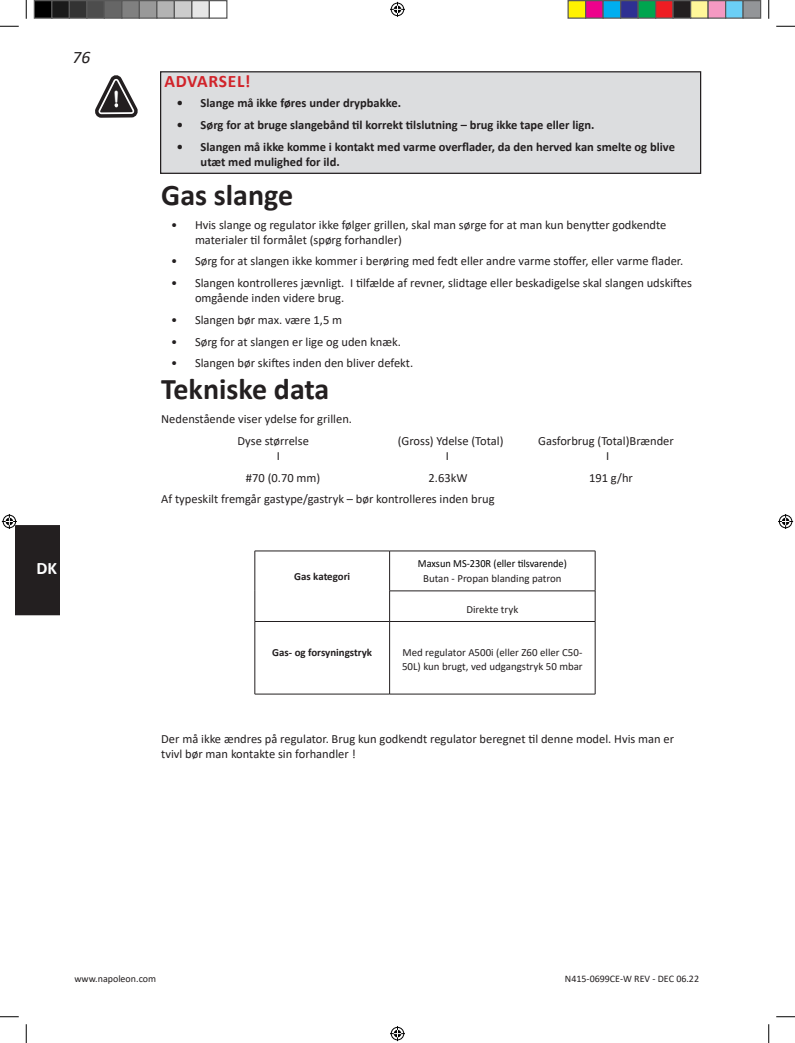
<style>
.page{position:relative;width:795px;height:1043px;background:#fff}
.page>*{position:absolute;margin:0;border:0;box-sizing:border-box;transform-origin:0 0}
.Chapter_head{font:700 30px "Calibri";color:#231f20}
.Warning_-Caution{font:700 17.5px "Calibri";letter-spacing:.04em;color:#d1232a}
.t1{font:italic 17.5px "Calibri";color:#231f20}
.t2{font:700 17.5px "Calibri";color:#fff}
.Body_text_INDENT{font:12.5px/15px "Calibri";color:#231f20}
.t3{font:700 12.5px/15px "Calibri";color:#231f20}
.Tbl_cell{font:10.88px/14.2px "Calibri";color:#231f20}
.Tbl_head{font:10.88px "Calibri";color:#000;scale:.95 1}
.Tbl_head-2{font:10.88px "Calibri";color:#231f20}
.Tbl_cell-2{font:700 10.88px "Calibri";color:#231f20}
.Tbl_head-3{font:700 10.88px "Calibri";color:#231f20}
.t4{font:10px "Calibri";color:#231f20}
</style>
<div class="page">
<div style="left:16px;top:526px;width:43px;height:88px;background:#231f20"></div>
<div style="left:15px;top:525px;width:45px;height:90px;border:1px solid #231f20"></div>
<div style="left:161px;top:72px;width:540px;height:101px;background:#dcdddf"></div>
<div style="left:160px;top:71px;width:541px;height:103px;border:1px solid #231f20"></div>
<hr style="left:255px;top:550px;width:135px;height:1px;background:#231f20">
<hr style="left:255px;top:551px;width:1px;height:40px;background:#231f20">
<hr style="left:390px;top:550px;width:205px;height:1px;background:#231f20">
<hr style="left:389px;top:551px;width:1px;height:39px;background:#231f20">
<hr style="left:595px;top:551px;width:1px;height:39px;background:#231f20">
<hr style="left:255px;top:591px;width:1px;height:30px;background:#231f20">
<hr style="left:389px;top:590px;width:206px;height:1px;background:#231f20">
<hr style="left:389px;top:591px;width:1px;height:30px;background:#231f20">
<hr style="left:595px;top:591px;width:1px;height:30px;background:#231f20">
<hr style="left:255px;top:621px;width:135px;height:1px;background:#231f20">
<hr style="left:255px;top:621px;width:1px;height:73px;background:#231f20">
<hr style="left:390px;top:621px;width:205px;height:1px;background:#231f20">
<hr style="left:389px;top:621px;width:1px;height:73px;background:#231f20">
<hr style="left:595px;top:621px;width:1px;height:73px;background:#231f20">
<hr style="left:255px;top:694px;width:135px;height:1px;background:#231f20">
<hr style="left:390px;top:694px;width:205px;height:1px;background:#231f20">
<svg style="left:0;top:25px;width:19px;height:2px"></svg>
<svg style="left:776px;top:25px;width:19px;height:2px"></svg>
<svg style="left:0;top:1016px;width:19px;height:1px"></svg>
<svg style="left:776px;top:1016px;width:19px;height:1px"></svg>
<svg style="left:25px;top:0;width:2px;height:19px"></svg>
<svg style="left:25px;top:1024px;width:2px;height:18px"></svg>
<svg style="left:768px;top:0;width:2px;height:19px"></svg>
<svg style="left:768px;top:1024px;width:2px;height:18px"></svg>
<svg style="left:390px;top:2px;width:15px;height:15px"></svg>
<svg style="left:390px;top:1026px;width:15px;height:15px"></svg>
<svg style="left:2px;top:514px;width:15px;height:15px"></svg>
<svg style="left:778px;top:514px;width:15px;height:15px"></svg>
<div style="left:34px;top:1px;width:18px;height:17px;background:#000"></div>
<div style="left:34px;top:0;width:18px;height:19px;border:1px solid #595959"></div>
<div style="left:52px;top:1px;width:17px;height:17px;background:#1a1a1a"></div>
<div style="left:51px;top:0;width:19px;height:19px;border:1px solid #595959"></div>
<div style="left:69px;top:1px;width:18px;height:17px;background:#333"></div>
<div style="left:69px;top:0;width:19px;height:19px;border:1px solid #595959"></div>
<div style="left:87px;top:1px;width:17px;height:17px;background:#4d4d4d"></div>
<div style="left:86px;top:0;width:19px;height:19px;border:1px solid #595959"></div>
<div style="left:104px;top:1px;width:18px;height:17px;background:#666"></div>
<div style="left:104px;top:0;width:18px;height:19px;border:1px solid #595959"></div>
<div style="left:122px;top:1px;width:17px;height:17px;background:#808080"></div>
<div style="left:121px;top:0;width:19px;height:19px;border:1px solid #595959"></div>
<div style="left:139px;top:1px;width:18px;height:17px;background:#999"></div>
<div style="left:139px;top:0;width:19px;height:19px;border:1px solid #595959"></div>
<div style="left:157px;top:1px;width:17px;height:17px;background:#b3b3b3"></div>
<div style="left:156px;top:0;width:19px;height:19px;border:1px solid #595959"></div>
<div style="left:174px;top:1px;width:18px;height:17px;background:#ccc"></div>
<div style="left:174px;top:0;width:18px;height:19px;border:1px solid #595959"></div>
<div style="left:192px;top:1px;width:17px;height:17px;background:#e6e6e6"></div>
<div style="left:191px;top:0;width:19px;height:19px;border:1px solid #595959"></div>
<div style="left:209px;top:0;width:19px;height:19px;border:1px solid #595959"></div>
<div style="left:568px;top:1px;width:18px;height:17px;background:#fff101"></div>
<div style="left:568px;top:0;width:18px;height:19px;border:1px solid #595959"></div>
<div style="left:586px;top:1px;width:17px;height:17px;background:#ed028c"></div>
<div style="left:585px;top:0;width:19px;height:19px;border:1px solid #595959"></div>
<div style="left:603px;top:1px;width:18px;height:17px;background:#00aeef"></div>
<div style="left:602px;top:0;width:19px;height:19px;border:1px solid #595959"></div>
<div style="left:621px;top:1px;width:17px;height:17px;background:#2e3092"></div>
<div style="left:620px;top:0;width:19px;height:19px;border:1px solid #595959"></div>
<div style="left:638px;top:1px;width:18px;height:17px;background:#00a54f"></div>
<div style="left:638px;top:0;width:18px;height:19px;border:1px solid #595959"></div>
<div style="left:656px;top:1px;width:17px;height:17px;background:#ee1d23"></div>
<div style="left:655px;top:0;width:19px;height:19px;border:1px solid #595959"></div>
<div style="left:673px;top:1px;width:18px;height:17px;background:#231f20"></div>
<div style="left:672px;top:0;width:19px;height:19px;border:1px solid #595959"></div>
<div style="left:691px;top:1px;width:17px;height:17px;background:#fff79a"></div>
<div style="left:690px;top:0;width:19px;height:19px;border:1px solid #595959"></div>
<div style="left:708px;top:1px;width:18px;height:17px;background:#f499c2"></div>
<div style="left:708px;top:0;width:18px;height:19px;border:1px solid #595959"></div>
<div style="left:726px;top:1px;width:17px;height:17px;background:#6bcff6"></div>
<div style="left:725px;top:0;width:19px;height:19px;border:1px solid #595959"></div>
<div style="left:743px;top:1px;width:18px;height:17px;background:#939598"></div>
<div style="left:742px;top:0;width:19px;height:19px;border:1px solid #595959"></div>
<svg style="left:95px;top:75px;width:43px;height:43px"></svg>
<h2 class="t1" style="left:72px;top:45px;width:19px">76</h2>
<h2 class="t2" style="left:36px;top:555px;width:22px">DK</h2>
<p class="Warning_-Caution" style="left:164px;top:69px;width:88px">ADVARSEL!</p>
<p class="t3" style="left:177px;top:96px;width:226px">• Slange må ikke føres under drypbakke.</p>
<p class="t3" style="left:177px;top:117px;width:419px">• Sørg for at bruge slangebånd til korrekt tilslutning – brug ikke tape eller lign.</p>
<p class="t3" style="left:201px;top:139px;width:476px;text-indent:-24px">• Slangen må ikke komme i kontakt med varme overflader, da den herved kan smelte og blive utæt med mulighed for ild.</p>
<p class="Chapter_head" style="left:161px;top:173px;width:133px">Gas slange</p>
<p class="Body_text_INDENT" style="left:195px;top:216px;width:473px;text-indent:-24px">• Hvis slange og regulator ikke følger grillen, skal man sørge for at man kun benytter godkendte materialer til formålet (spørg forhandler)</p>
<p class="Body_text_INDENT" style="left:171px;top:253px;width:513px">• Sørg for at slangen ikke kommer i berøring med fedt eller andre varme stoffer, eller varme flader.</p>
<p class="Body_text_INDENT" style="left:195px;top:275px;width:498px;text-indent:-24px">• Slangen kontrolleres jævnligt. I tilfælde af revner, slidtage eller beskadigelse skal slangen udskiftes omgående inden videre brug.</p>
<p class="Body_text_INDENT" style="left:171px;top:312px;width:172px">• Slangen bør max. være 1,5 m</p>
<p class="Body_text_INDENT" style="left:171px;top:333px;width:231px">• Sørg for at slangen er lige og uden knæk.</p>
<p class="Body_text_INDENT" style="left:171px;top:355px;width:244px">• Slangen bør skiftes inden den bliver defekt.</p>
<p class="Chapter_head" style="left:161px;top:368px;width:170px">Tekniske data</p>
<p class="Body_text_INDENT" style="left:161px;top:411px;width:192px">Nedenstående viser ydelse for grillen.</p>
<p class="Body_text_INDENT" style="left:238px;top:433px;width:73px">Dyse størrelse</p>
<p class="Body_text_INDENT" style="left:398px;top:433px;width:107px">(Gross) Ydelse (Total)</p>
<p class="Body_text_INDENT" style="left:538px;top:433px;width:137px">Gasforbrug (Total)Brænder</p>
<p class="Body_text_INDENT" style="left:277px;top:448px;width:5px">I</p>
<p class="Body_text_INDENT" style="left:446px;top:448px;width:5px">I</p>
<p class="Body_text_INDENT" style="left:606px;top:448px;width:5px">I</p>
<p class="Body_text_INDENT" style="left:246px;top:469px;width:76px">#70 (0.70 mm)</p>
<p class="Body_text_INDENT" style="left:429px;top:469px;width:40px">2.63kW</p>
<p class="Body_text_INDENT" style="left:589px;top:469px;width:45px">191 g/hr</p>
<p class="Body_text_INDENT" style="left:161px;top:491px;width:335px">Af typeskilt fremgår gastype/gastryk – bør kontrolleres inden brug</p>
<p class="Tbl_head-3" style="left:294px;top:568px;width:58px">Gas kategori</p>
<p class="Tbl_head" style="left:418px;top:555px;width:158px">Maxsun MS-230R (eller tilsvarende)</p>
<p class="Tbl_head-2" style="left:423px;top:570px;width:140px">Butan - Propan blanding patron</p>
<p class="Tbl_cell" style="left:466px;top:601px;width:53px">Direkte tryk</p>
<p class="Tbl_cell-2" style="left:272px;top:644px;width:101px">Gas- og forsyningstryk</p>
<p class="Tbl_cell" style="left:402px;top:644px;width:182px">Med regulator A500i (eller Z60 eller C50-<br>50L) kun brugt, ved udgangstryk 50 mbar</p>
<p class="Body_text_INDENT" style="left:161px;top:730px;width:514px">Der må ikke ændres på regulator. Brug kun godkendt regulator beregnet til denne model. Hvis man er tvivl bør man kontakte sin forhandler !</p>
<p class="t4" style="left:74px;top:972px;width:83px">www.napoleon.com</p>
<p class="t4" style="left:565px;top:972px;width:136px">N415-0699CE-W REV - DEC 06.22</p>
</div>
